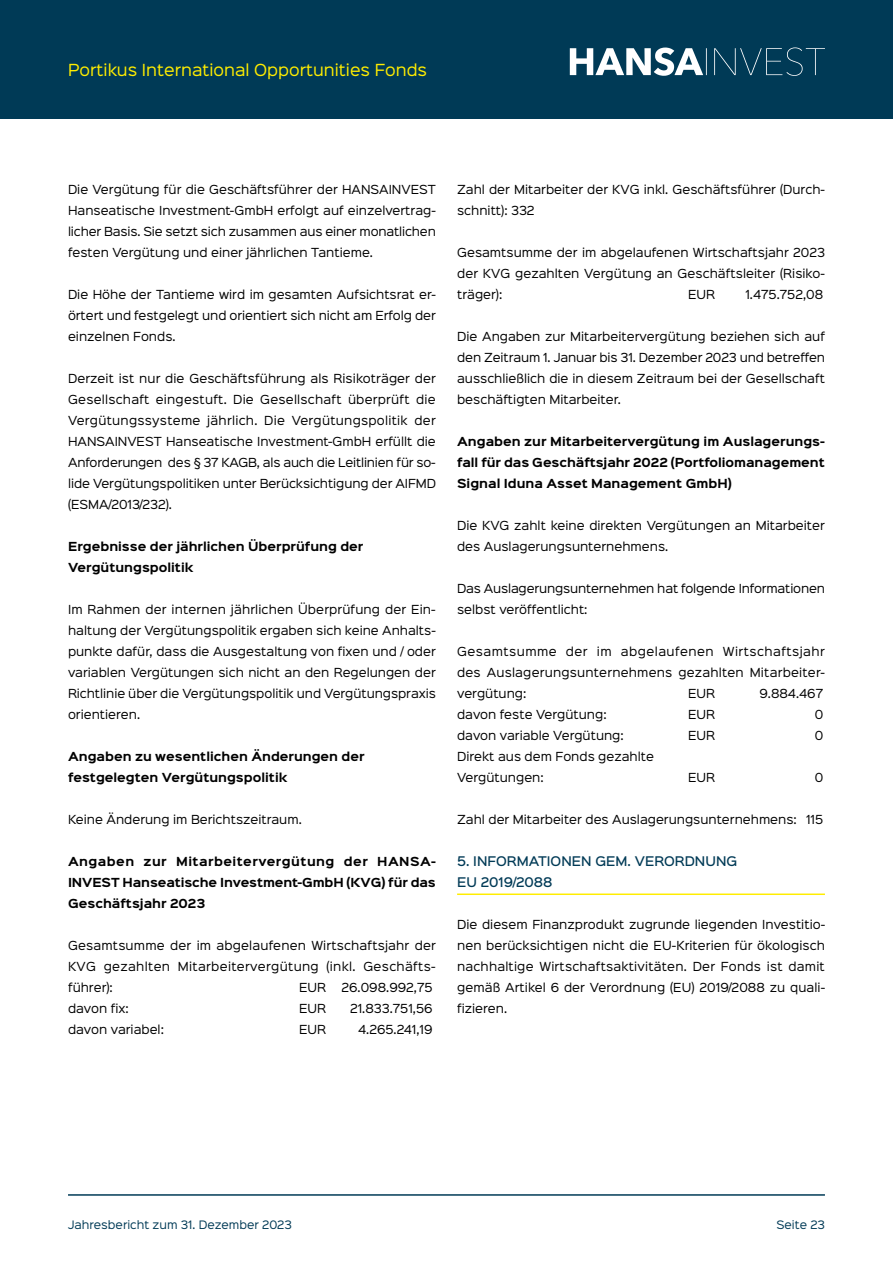
<style>
.page{position:relative;width:893px;height:1263px;background:#fff}
.page>*{position:absolute;margin:0;border:0;box-sizing:border-box;transform-origin:0 0}
.t1{font:15px "Sinkin Sans 400";color:#ffed00}
.t2{font:500 12px/21px "Sinkin Sans 500";color:#003a56}
.t3{font:11.25px/21px "Sinkin Sans 400";color:#000;text-align:justify}
.t4{font:700 11.25px/21px "Sinkin Sans 700";color:#000}
.t5{font:10.5px "Sinkin Sans 400";color:#003a56}
</style>
<div class="page">
<div style="left:0;top:0;width:893px;height:119px;background:#003a56"></div>
<svg style="left:570px;top:47px;width:255px;height:29px"></svg>
<hr style="left:68px;top:1194px;width:757px;height:2px;background:#003a56">
<hr style="left:457px;top:893px;width:368px;height:2px;background:#ffed00">
<h1 class="t1" style="left:68px;top:57px;width:361px">Portikus International Opportunities Fonds</h1>
<p class="t3" style="left:68px;top:178px;width:369px">Die Vergütung für die Geschäftsführer der HANSAINVEST Hanseatische Investment-GmbH erfolgt auf einzelvertrag&shy;licher Basis. Sie setzt sich zusammen aus einer monatlichen festen Vergütung und einer jährlichen Tantieme.</p>
<p class="t3" style="left:68px;top:283px;width:369px">Die Höhe der Tantieme wird im gesamten Aufsichtsrat er&shy;örtert und festgelegt und orientiert sich nicht am Erfolg der einzelnen Fonds.</p>
<p class="t3" style="left:68px;top:367px;width:369px">Derzeit ist nur die Geschäftsführung als Risikoträger der Gesellschaft eingestuft. Die Gesellschaft überprüft die Vergütungssysteme jährlich. Die Vergütungspolitik der HANSAINVEST Hanseatische Investment-GmbH erfüllt die Anforderungen des § 37 KAGB, als auch die Leitlinien für so&shy;lide Vergütungspolitiken unter Berücksichtigung der AIFMD (ESMA/2013/232).</p>
<p class="t4" style="left:68px;top:537px;width:297px">Ergebnisse der jährlichen Überprüfung der<br>Vergütungspolitik</p>
<p class="t3" style="left:68px;top:598px;width:369px">Im Rahmen der internen jährlichen Überprüfung der Ein&shy;haltung der Vergütungspolitik ergaben sich keine Anhalts&shy;punkte dafür, dass die Ausgestaltung von fixen und / oder variablen Vergütungen sich nicht an den Regelungen der Richtlinie über die Vergütungspolitik und Vergütungspraxis orientieren.</p>
<p class="t4" style="left:68px;top:747px;width:298px">Angaben zu wesentlichen Änderungen der festgelegten Vergütungspolitik</p>
<p class="t3" style="left:68px;top:808px;width:235px">Keine Änderung im Berichtszeitraum.</p>
<p class="t4" style="left:68px;top:852px;width:369px;text-align:justify">Angaben zur Mitarbeitervergütung der HANSA-INVEST Hanseatische Investment-GmbH (KVG) für das Geschäftsjahr 2023</p>
<p class="t3" style="left:68px;top:934px;width:369px">Gesamtsumme der im abgelaufenen Wirtschaftsjahr der KVG gezahlten Mitarbeitervergütung (inkl. Geschäfts&shy;führer):</p>
<p class="t3" style="left:299px;top:976px;width:28px">EUR</p>
<p class="t3" style="left:342px;top:976px;width:93px">26.098.992,75</p>
<p class="t3" style="left:68px;top:997px;width:62px">davon fix:</p>
<p class="t3" style="left:299px;top:997px;width:28px">EUR</p>
<p class="t3" style="left:350px;top:997px;width:84px">21.833.751,56</p>
<p class="t3" style="left:68px;top:1018px;width:97px">davon variabel:</p>
<p class="t3" style="left:299px;top:1018px;width:28px">EUR</p>
<p class="t3" style="left:358px;top:1018px;width:76px">4.265.241,19</p>
<p class="t3" style="left:457px;top:178px;width:369px">Zahl der Mitarbeiter der KVG inkl. Geschäftsführer (Durch&shy;schnitt): 332</p>
<p class="t3" style="left:457px;top:241px;width:369px">Gesamtsumme der im abgelaufenen Wirtschaftsjahr 2023 der KVG gezahlten Vergütung an Geschäftsleiter (Risiko&shy;träger):</p>
<p class="t3" style="left:688px;top:283px;width:28px">EUR</p>
<p class="t3" style="left:745px;top:283px;width:79px">1.475.752,08</p>
<p class="t3" style="left:457px;top:325px;width:370px">Die Angaben zur Mitarbeitervergütung beziehen sich auf den Zeitraum 1. Januar bis 31. Dezember 2023 und betreffen ausschließlich die in diesem Zeitraum bei der Gesellschaft beschäftigten Mitarbeiter.</p>
<p class="t4" style="left:457px;top:432px;width:369px;text-align:justify">Angaben zur Mitarbeitervergütung im Auslagerungs&shy;fall für das Geschäftsjahr 2022 (Portfoliomanagement Signal Iduna Asset Management GmbH)</p>
<p class="t3" style="left:457px;top:514px;width:369px">Die KVG zahlt keine direkten Vergütungen an Mitarbeiter des Auslagerungsunternehmens.</p>
<p class="t3" style="left:457px;top:577px;width:369px">Das Auslagerungsunternehmen hat folgende Informationen selbst veröffentlicht:</p>
<p class="t3" style="left:457px;top:640px;width:369px">Gesamtsumme der im abgelaufenen Wirtschaftsjahr des Auslagerungsunternehmens gezahlten Mitarbeiter&shy;vergütung:</p>
<p class="t3" style="left:688px;top:682px;width:28px">EUR</p>
<p class="t3" style="left:759px;top:682px;width:65px">9.884.467</p>
<p class="t3" style="left:457px;top:703px;width:151px">davon feste Vergütung:</p>
<p class="t3" style="left:688px;top:703px;width:28px">EUR</p>
<p class="t3" style="left:815px;top:703px;width:10px">0</p>
<p class="t3" style="left:457px;top:724px;width:168px">davon variable Vergütung:</p>
<p class="t3" style="left:688px;top:724px;width:28px">EUR</p>
<p class="t3" style="left:815px;top:724px;width:10px">0</p>
<p class="t3" style="left:457px;top:745px;width:198px">Direkt aus dem Fonds gezahlte<br>Vergütungen:</p>
<p class="t3" style="left:688px;top:766px;width:28px">EUR</p>
<p class="t3" style="left:815px;top:766px;width:10px">0</p>
<p class="t3" style="left:457px;top:808px;width:367px">Zahl der Mitarbeiter des Auslagerungsunternehmens: 115</p>
<p class="t2" style="left:457px;top:850px;width:282px">5. INFORMATIONEN GEM. VERORDNUNG<br>EU 2019/2088</p>
<p class="t3" style="left:457px;top:913px;width:369px">Die diesem Finanzprodukt zugrunde liegenden Investitio&shy;nen berücksichtigen nicht die EU-Kriterien für ökologisch nachhaltige Wirtschaftsaktivitäten. Der Fonds ist damit gemäß Artikel 6 der Verordnung (EU) 2019/2088 zu quali&shy;fizieren.</p>
<p class="t5" style="left:68px;top:1216px;width:225px">Jahresbericht zum 31. Dezember 2023</p>
<p class="t5" style="left:776px;top:1216px;width:50px">Seite 23</p>
</div>
